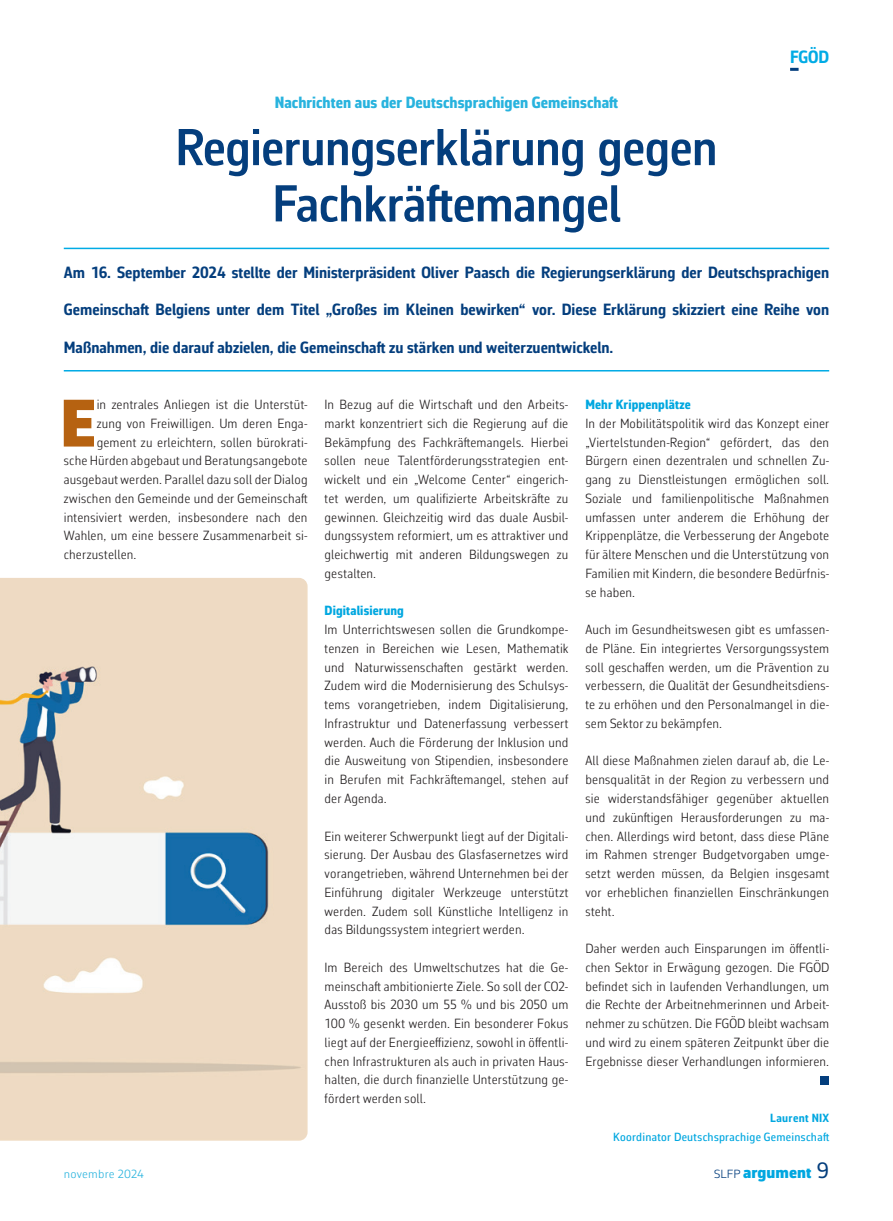
<style>
.page{position:relative;width:893px;height:1221px;background:#fff}
.page>*{position:absolute;margin:0;border:0;box-sizing:border-box;transform-origin:0 0}
.t1{font:900 67.95px "Corbeau Pro";color:#b66211}
.t2{font:600 52.5px/56.2px "Corbeau Con Pro";letter-spacing:-.01em;color:#043e7d;text-align:center}
.t3{font:700 18px "Corbeau Con Pro";color:#00abe5}
.t4{font:700 16.5px "Corbeau Con Pro";letter-spacing:.005em;color:#043e7d}
.t5{font:800 16.5px "Corbeau Con Pro";letter-spacing:.005em;color:#28b3de}
.t6{font:900 16.5px "Corbeau Pro";letter-spacing:.005em;color:#00a7e0}
.t7{font:300 13.5px/18.8px "Corbeau Con Pro";letter-spacing:.01em;color:#231f20;text-align:justify}
.t8{font:800 13.5px "Corbeau Con Pro";letter-spacing:.01em;color:#00a7e0}
.t9{font:500 12px "Corbeau Con Pro";letter-spacing:.025em;color:#00a7e0}
.t10{font:300 12px "Corbeau Pro";letter-spacing:.015em;color:#28b3de}
.t11{font:700 12px "Corbeau Con Pro";letter-spacing:.025em;color:#00a7e0}
.s1{font-weight:300;font-size:12px;color:#043e7d}
.s2{font-weight:400;font-size:22.5px;color:#043e7d}
</style>
<div class="page">
<svg style="left:790px;top:68px;width:9px;height:3px"></svg>
<hr style="left:64px;top:248px;width:765px;height:1px;background:#00abe5">
<hr style="left:64px;top:370px;width:765px;height:1px;background:#00abe5">
<div style="left:821px;top:1075px;width:8px;height:9px;background:#043e7d"></div>
<img style="left:0;top:578px;width:308px;height:562px">
<p class="t5" style="left:275px;top:91px;width:345px">Nachrichten aus der Deutschsprachigen Gemeinschaft</p>
<h2 class="t2" style="left:175px;top:118px;width:544px">Regierungserklärung gegen<br>Fachkräftemangel</h2>
<h3 class="t3" style="left:790px;top:45px;width:41px">FGÖD</h3>
<p class="t4" style="left:64px;top:261px;width:767px">Am 16. September 2024 stellte der Ministerpräsident Oliver Paasch die Regierungserklärung der Deutschsprachigen</p>
<p class="t4" style="left:64px;top:298px;width:767px">Gemeinschaft Belgiens unter dem Titel „Großes im Kleinen bewirken“ vor. Diese Erklärung skizziert eine Reihe von</p>
<p class="t4" style="left:64px;top:336px;width:551px">Maßnahmen, die darauf abzielen, die Gemeinschaft zu stärken und weiterzuentwickeln.</p>
<h1 class="t1" style="left:60px;top:378px;width:38px">E</h1>
<p class="t7" style="left:97px;top:395px;width:212px">in zentrales Anliegen ist die Unterstüt-</p>
<p class="t7" style="left:97px;top:413px;width:212px">zung von Freiwilligen. Um deren Enga-</p>
<p class="t7" style="left:97px;top:432px;width:212px">gement zu erleichtern, sollen bürokrati-</p>
<p class="t7" style="left:64px;top:451px;width:245px">sche Hürden abgebaut und Beratungsangebote</p>
<p class="t7" style="left:64px;top:470px;width:245px">ausgebaut werden. Parallel dazu soll der Dialog</p>
<p class="t7" style="left:64px;top:488px;width:245px">zwischen den Gemeinde und der Gemeinschaft</p>
<p class="t7" style="left:64px;top:507px;width:245px">intensiviert werden, insbesondere nach den</p>
<p class="t7" style="left:64px;top:526px;width:245px">Wahlen, um eine bessere Zusammenarbeit si-</p>
<p class="t7" style="left:64px;top:545px;width:74px">cherzustellen.</p>
<p class="t7" style="left:325px;top:395px;width:245px">In Bezug auf die Wirtschaft und den Arbeits&shy;markt konzentriert sich die Regierung auf die Bekämpfung des Fachkräftemangels. Hierbei sollen neue Talentförderungsstrategien ent&shy;wickelt und ein „Welcome Center“ eingerich&shy;tet werden, um qualifizierte Arbeitskräfte zu gewinnen. Gleichzeitig wird das duale Ausbil&shy;dungssystem reformiert, um es attraktiver und gleichwertig mit anderen Bildungswegen zu gestalten.</p>
<p class="t8" style="left:325px;top:601px;width:81px">Digitalisierung</p>
<p class="t7" style="left:325px;top:620px;width:245px">Im Unterrichtswesen sollen die Grundkompe&shy;tenzen in Bereichen wie Lesen, Mathematik und Naturwissenschaften gestärkt werden.<br>Zudem wird die Modernisierung des Schulsys&shy;tems vorangetrieben, indem Digitalisierung, Infrastruktur und Datenerfassung verbessert werden. Auch die Förderung der Inklusion und die Ausweitung von Stipendien, insbesondere in Berufen mit Fachkräftemangel, stehen auf der Agenda.</p>
<p class="t7" style="left:325px;top:826px;width:245px">Ein weiterer Schwerpunkt liegt auf der Digitali&shy;sierung. Der Ausbau des Glasfasernetzes wird vorangetrieben, während Unternehmen bei der Einführung digitaler Werkzeuge unterstützt werden. Zudem soll Künstliche Intelligenz in das Bildungssystem integriert werden.</p>
<p class="t7" style="left:325px;top:957px;width:245px">Im Bereich des Umweltschutzes hat die Ge&shy;meinschaft ambitionierte Ziele. So soll der CO2- Ausstoß bis 2030 um 55 % und bis 2050 um 100 % gesenkt werden. Ein besonderer Fokus liegt auf der Energieeffizienz, sowohl in öffentli&shy;chen Infrastrukturen als auch in privaten Haus&shy;halten, die durch finanzielle Unterstützung ge&shy;fördert werden soll.</p>
<p class="t8" style="left:585px;top:395px;width:107px">Mehr Krippenplätze</p>
<p class="t7" style="left:585px;top:413px;width:245px">In der Mobilitätspolitik wird das Konzept einer „Viertelstunden-Region“ gefördert, das den Bürgern einen dezentralen und schnellen Zu&shy;gang zu Dienstleistungen ermöglichen soll.<br>Soziale und familienpolitische Maßnahmen umfassen unter anderem die Erhöhung der Krippenplätze, die Verbesserung der Angebote für ältere Menschen und die Unterstützung von Familien mit Kindern, die besondere Bedürfnis&shy;se haben.</p>
<p class="t7" style="left:585px;top:620px;width:245px">Auch im Gesundheitswesen gibt es umfassen&shy;de Pläne. Ein integriertes Versorgungssystem soll geschaffen werden, um die Prävention zu verbessern, die Qualität der Gesundheitsdiens&shy;te zu erhöhen und den Personalmangel in die&shy;sem Sektor zu bekämpfen.</p>
<p class="t7" style="left:585px;top:751px;width:245px">All diese Maßnahmen zielen darauf ab, die Le&shy;bensqualität in der Region zu verbessern und sie widerstandsfähiger gegenüber aktuellen und zukünftigen Herausforderungen zu ma&shy;chen. Allerdings wird betont, dass diese Pläne im Rahmen strenger Budgetvorgaben umge&shy;setzt werden müssen, da Belgien insgesamt vor erheblichen finanziellen Einschränkungen steht.</p>
<p class="t7" style="left:585px;top:938px;width:245px">Daher werden auch Einsparungen im öffentli&shy;chen Sektor in Erwägung gezogen. Die FGÖD befindet sich in laufenden Verhandlungen, um die Rechte der Arbeitnehmerinnen und Arbeit&shy;nehmer zu schützen. Die FGÖD bleibt wachsam und wird zu einem späteren Zeitpunkt über die Ergebnisse dieser Verhandlungen informieren.</p>
<p class="t11" style="left:770px;top:1109px;width:61px">Laurent NIX</p>
<p class="t9" style="left:613px;top:1128px;width:218px">Koordinator Deutschsprachige Gemeinschaft</p>
<p class="t10" style="left:64px;top:1165px;width:82px">novembre 2024</p>
<p class="t6" style="left:714px;top:1161px;width:117px"><span class="s1">SLFP</span> argument <span class="s2">9</span></p>
</div>
